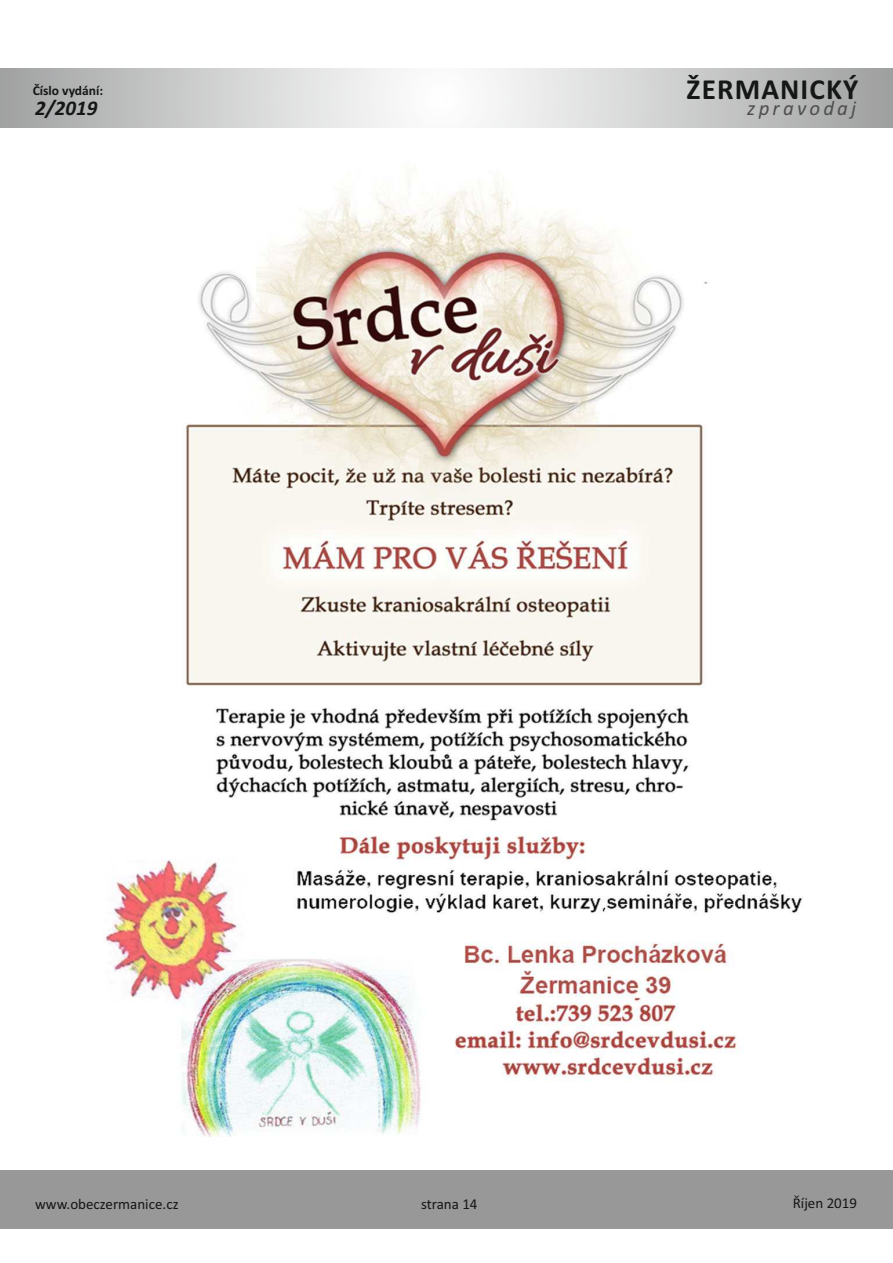
<style>
.page{position:relative;width:893px;height:1263px;background:#fff}
.page>*{position:absolute;margin:0;border:0;box-sizing:border-box;transform-origin:0 0}
.t1{font:700 29.25px "Calibri";letter-spacing:.04em;color:#151616}
.t2{font:italic 700 21px "Calibri";color:#151616}
.t3{font:italic 20.85px "Calibri";letter-spacing:.155em;color:#4e4e4d}
.t4{font:15px "Calibri";color:#151616}
.t5{font:700 13.5px "Calibri";color:#151616}
</style>
<div class="page">
<svg style="left:0;top:69px;width:893px;height:58px"></svg>
<div style="left:0;top:1170px;width:893px;height:59px;background:#989899"></div>
<img style="left:105px;top:177px;width:698px;height:960px">
<p class="t5" style="left:33px;top:85px;width:72px">Číslo vydání:</p>
<h2 class="t2" style="left:35px;top:99px;width:64px">2/2019</h2>
<h1 class="t1" style="left:687px;top:77px;width:173px">ŽERMANICKÝ</h1>
<h3 class="t3" style="left:747px;top:99px;width:111px">zpravodaj</h3>
<p class="t4" style="left:35px;top:1198px;width:145px">www.obeczermanice.cz</p>
<p class="t4" style="left:421px;top:1198px;width:58px">strana 14</p>
<p class="t4" style="left:793px;top:1197px;width:66px">Říjen 2019</p>
</div>
